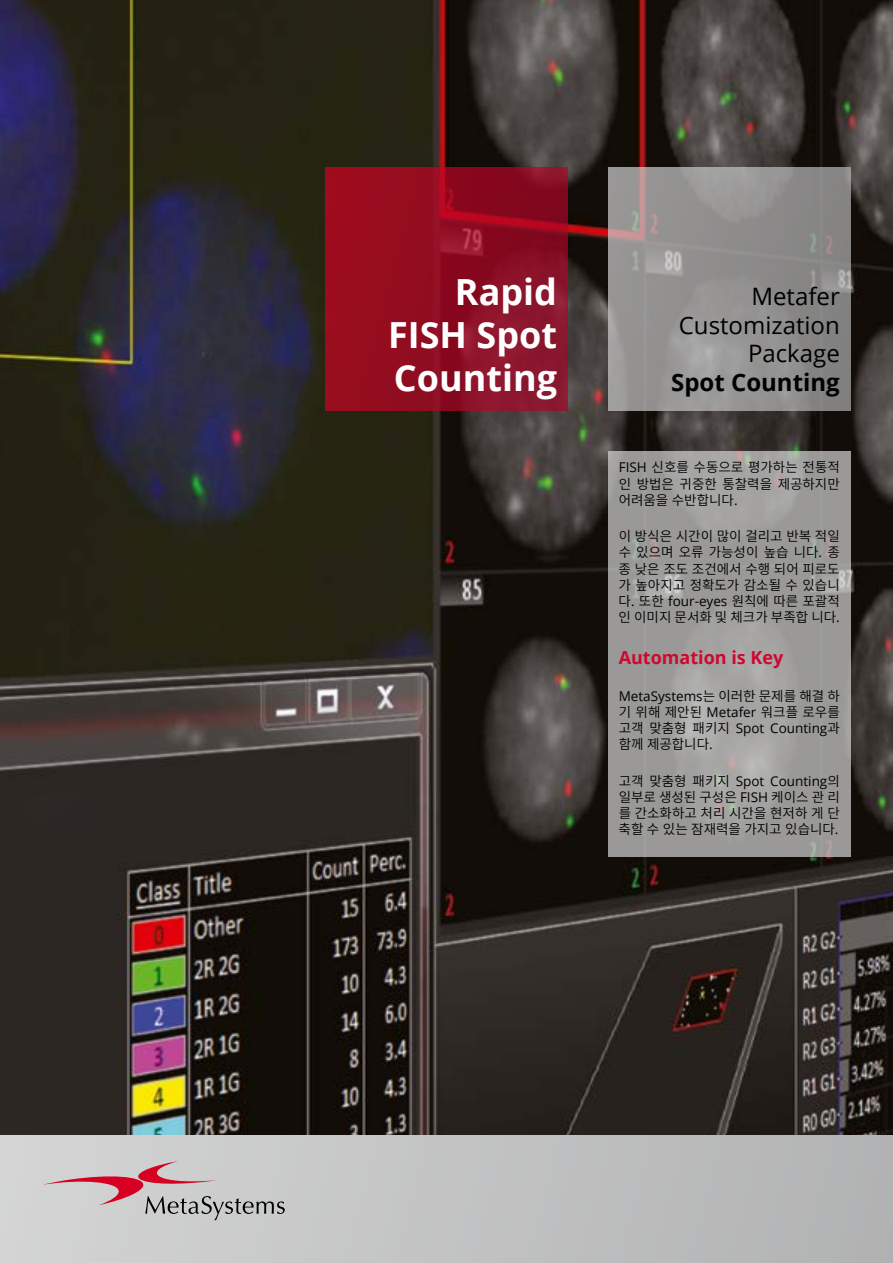
<style>
.page{position:relative;width:893px;height:1263px;background:#fff}
.page>*{position:absolute;margin:0;border:0;box-sizing:border-box;transform-origin:0 0}
.t1{font:700 36px/43.2px "Open Sans";color:#fff;text-align:justify}
.t2{font:24px/28.8px "Open Sans";color:#000;text-align:right}
.t3{font:700 24px "Open Sans";color:#000}
.t4{font:700 18px "Open Sans";color:#cc092f}
.t5{font:13.5px/16.2px "Source Han Sans HC";color:#000;text-align:justify}
.t6{font:13.5px "Open Sans";color:#000}
.s1{font-family:"Open Sans"}
.s2{font-family:"Source Han Sans HC"}
</style>
<div class="page">
<img style="left:0;top:0;width:893px;height:1135px">
<div style="left:0;top:1135px;width:893px;height:128px;background:linear-gradient(to right,#d5d5d6,#b2b2b3)"></div>
<div style="left:0;top:1148px;width:893px;height:115px;background:linear-gradient(to right,#d4d5d5,#b1b2b2)"></div>
<svg style="left:43px;top:1161px;width:242px;height:59px;background:#c6b5b8"></svg>
<svg style="left:608px;top:168px;width:242px;height:242px;background:#939190"></svg>
<svg style="left:325px;top:168px;width:243px;height:242px;background:#900e22"></svg>
<svg style="left:608px;top:451px;width:242px;height:406px;background:#9e9e9c"></svg>
<h1 class="t1" style="left:388px;top:269px;width:170px;text-indent:67px">Rapid FISH Spot Counting</h1>
<h2 class="t2" style="left:679px;top:281px;width:163px">Metafer<br>Customization<br>Package</h2>
<h2 class="t3" style="left:671px;top:366px;width:170px">Spot Counting</h2>
<p class="t5" style="left:619px;top:460px;width:223px"><span class="s1">FISH</span> 신호를 수동으로 평가하는 전통적 인 방법은 귀중한 통찰력을 제공하지만 어려움을 수반합니다<span class="s1">.</span></p>
<p class="t5" style="left:619px;top:528px;width:223px">이 방식은 시간이 많이 걸리고 반복 적일 수 있으며 오류 가능성이 높습 니다<span class="s1">.</span> 종 종 낮은 조도 조건에서 수행 되어 피로도 가 높아지고 정확도가 감소될 수 있습니 다<span class="s1">.</span> 또한 <span class="s1">four-eyes</span> 원칙에 따른 포괄적 인 이미지 문서화 및 체크가 부족합 니다<span class="s1">.</span></p>
<h3 class="t4" style="left:619px;top:645px;width:166px">Automation is Key</h3>
<p class="t6" style="left:619px;top:686px;width:223px">MetaSystems<span class="s2">는 이러한 문제를 해결 하</span></p>
<p class="t5" style="left:619px;top:704px;width:223px">기 위해 제안된 <span class="s1">Metafer</span> 워크플 로우를</p>
<p class="t6" style="left:619px;top:719px;width:223px"><span class="s2">고객 맞춤형 패키지</span> Spot Counting<span class="s2">과</span></p>
<p class="t5" style="left:619px;top:736px;width:96px">함께 제공합니다<span class="s1">.</span></p>
<p class="t6" style="left:619px;top:771px;width:223px"><span class="s2">고객 맞춤형 패키지</span> Spot Counting<span class="s2">의</span></p>
<p class="t5" style="left:619px;top:789px;width:223px">일부로 생성된 구성은 <span class="s1">FISH</span> 케이스 관 리 를 간소화하고 처리 시간을 현저하 게 단 축할 수 있는 잠재력을 가지고 있습니다<span class="s1">.</span></p>
</div>
